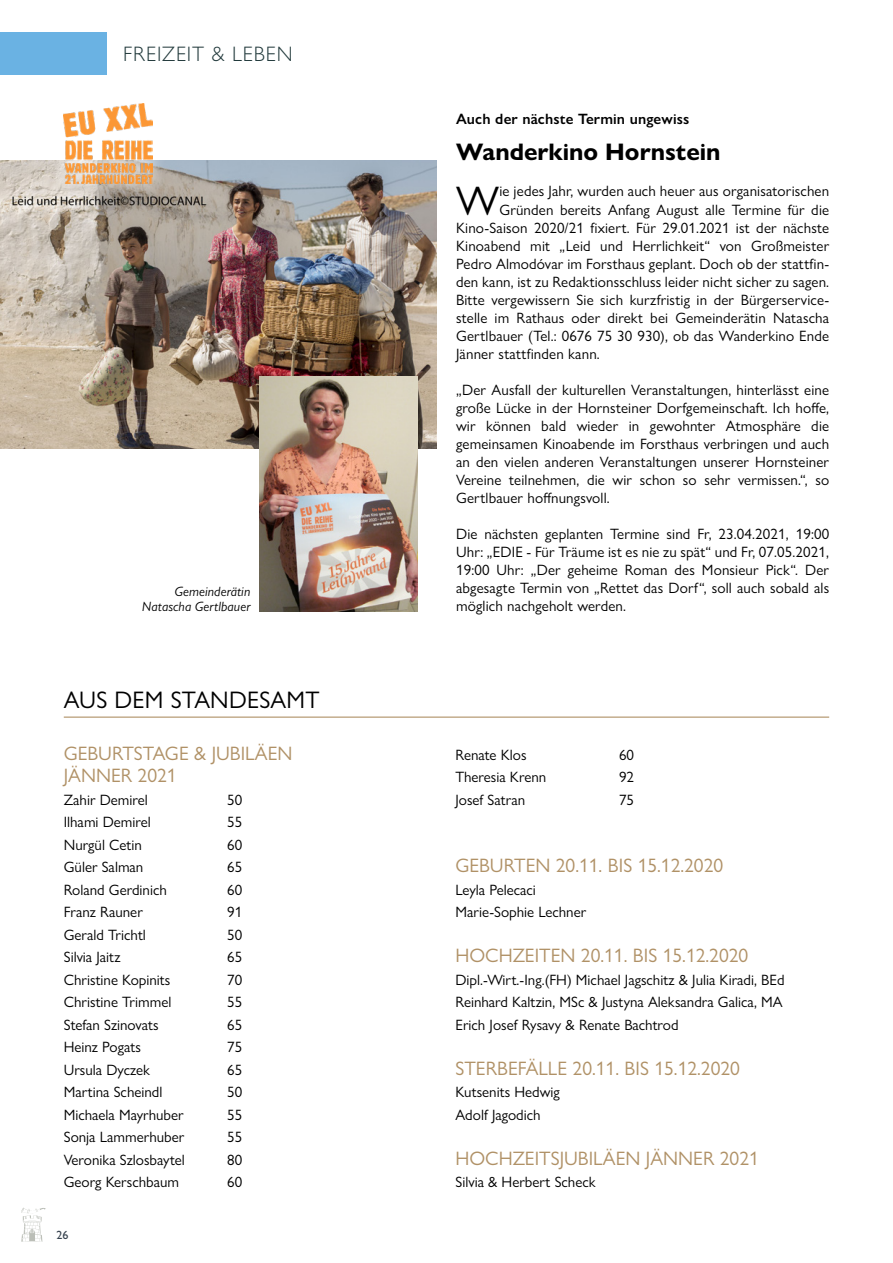
<style>
.page{position:relative;width:893px;height:1263px;background:#fff}
.page>*{position:absolute;margin:0;border:0;box-sizing:border-box;transform-origin:0 0}
.Initiale{font:41.4px "Gill Sans Nova";color:#000}
.H1_b{font:700 24px "Gill Sans Nova";color:#000}
.H1_Standesamt{font:24px "Gill Sans Nova";letter-spacing:.01em;color:#000}
.t1{font:300 21px "Gill Sans Nova";letter-spacing:.04em;color:#223a3c}
.FT{font:19.5px "Gill Sans Nova";color:#b09166}
.FT-2{font:15px/18px "Gill Sans Nova";color:#000;text-align:justify}
.Initiale-2{font:15px "Gill Sans Nova";letter-spacing:.01em;color:#000}
.H1_a{font:600 15px "Gill Sans Nova";letter-spacing:.01em;color:#000}
.FT-3{font:italic 13.5px/15px "Gill Sans Nova";letter-spacing:.01em;color:#000;text-align:right}
.Seite_rechts{font:500 12px "Gill Sans Nova";color:#36424e}
</style>
<div class="page">
<img style="left:0;top:160px;width:437px;height:289px">
<hr style="left:64px;top:716px;width:765px;height:2px;background:#b09166">
<img style="left:260px;top:377px;width:158px;height:234px">
<svg style="left:50px;top:113px;width:116px;height:84px"></svg>
<img style="left:64px;top:103px;width:88px;height:80px">
<svg style="left:21px;top:1208px;width:25px;height:34px"></svg>
<div style="left:0;top:32px;width:106px;height:42px;background:#6ab2e3"></div>
<h3 class="t1" style="left:123px;top:41px;width:171px">FREIZEIT &amp; LEBEN</h3>
<p class="FT-3" style="left:142px;top:584px;width:110px">Gemeinderätin<br>Natascha Gertlbauer</p>
<p class="H1_Standesamt" style="left:64px;top:685px;width:257px">AUS DEM STANDESAMT</p>
<p class="FT" style="left:64px;top:741px;width:230px">GEBURTSTAGE &amp; JUBILÄEN</p>
<p class="FT" style="left:64px;top:763px;width:114px">JÄNNER 2021</p>
<p class="FT-2" style="left:64px;top:790px;width:86px">Zahir Demirel</p>
<p class="FT-2" style="left:227px;top:790px;width:16px">50</p>
<p class="FT-2" style="left:64px;top:813px;width:88px">Ilhami Demirel</p>
<p class="FT-2" style="left:227px;top:813px;width:16px">55</p>
<p class="FT-2" style="left:64px;top:835px;width:80px">Nurgül Cetin</p>
<p class="FT-2" style="left:227px;top:835px;width:16px">60</p>
<p class="FT-2" style="left:64px;top:858px;width:81px">Güler Salman</p>
<p class="FT-2" style="left:227px;top:858px;width:16px">65</p>
<p class="FT-2" style="left:64px;top:880px;width:105px">Roland Gerdinich</p>
<p class="FT-2" style="left:227px;top:880px;width:16px">60</p>
<p class="FT-2" style="left:64px;top:903px;width:81px">Franz Rauner</p>
<p class="FT-2" style="left:227px;top:903px;width:16px">91</p>
<p class="FT-2" style="left:64px;top:925px;width:84px">Gerald Trichtl</p>
<p class="FT-2" style="left:227px;top:925px;width:16px">50</p>
<p class="FT-2" style="left:64px;top:948px;width:58px">Silvia Jaitz</p>
<p class="FT-2" style="left:227px;top:948px;width:16px">65</p>
<p class="FT-2" style="left:64px;top:970px;width:108px">Christine Kopinits</p>
<p class="FT-2" style="left:227px;top:970px;width:16px">70</p>
<p class="FT-2" style="left:64px;top:993px;width:109px">Christine Trimmel</p>
<p class="FT-2" style="left:227px;top:993px;width:16px">55</p>
<p class="FT-2" style="left:64px;top:1015px;width:96px">Stefan Szinovats</p>
<p class="FT-2" style="left:227px;top:1015px;width:16px">65</p>
<p class="FT-2" style="left:64px;top:1038px;width:79px">Heinz Pogats</p>
<p class="FT-2" style="left:227px;top:1038px;width:16px">75</p>
<p class="FT-2" style="left:64px;top:1060px;width:88px">Ursula Dyczek</p>
<p class="FT-2" style="left:227px;top:1060px;width:16px">65</p>
<p class="FT-2" style="left:64px;top:1083px;width:100px">Martina Scheindl</p>
<p class="FT-2" style="left:227px;top:1083px;width:16px">50</p>
<p class="FT-2" style="left:64px;top:1105px;width:121px">Michaela Mayrhuber</p>
<p class="FT-2" style="left:227px;top:1105px;width:16px">55</p>
<p class="FT-2" style="left:64px;top:1128px;width:122px">Sonja Lammerhuber</p>
<p class="FT-2" style="left:227px;top:1128px;width:16px">55</p>
<p class="FT-2" style="left:64px;top:1150px;width:123px">Veronika Szlosbaytel</p>
<p class="FT-2" style="left:227px;top:1150px;width:16px">80</p>
<p class="FT-2" style="left:64px;top:1173px;width:117px">Georg Kerschbaum</p>
<p class="FT-2" style="left:227px;top:1173px;width:16px">60</p>
<p class="Seite_rechts" style="left:57px;top:1227px;width:13px">26</p>
<p class="H1_a" style="left:456px;top:110px;width:235px">Auch der nächste Termin ungewiss</p>
<p class="H1_b" style="left:456px;top:137px;width:266px">Wanderkino Hornstein</p>
<p class="Initiale" style="left:456px;top:175px;width:44px">W</p>
<p class="Initiale-2" style="left:499px;top:182px;width:331px">ie jedes Jahr, wurden auch heuer aus organisatorischen</p>
<p class="Initiale-2" style="left:499px;top:200px;width:331px">Gründen bereits Anfang August alle Termine für die</p>
<p class="Initiale-2" style="left:456px;top:218px;width:375px">Kino-Saison 2020/21 fixiert. Für 29.01.2021 ist der nächste</p>
<p class="Initiale-2" style="left:456px;top:236px;width:375px">Kinoabend mit „Leid und Herrlichkeit“ von Großmeister</p>
<p class="Initiale-2" style="left:456px;top:254px;width:375px">Pedro Almodóvar im Forsthaus geplant. Doch ob der stattfin-</p>
<p class="Initiale-2" style="left:456px;top:272px;width:375px">den kann, ist zu Redaktionsschluss leider nicht sicher zu sagen.</p>
<p class="Initiale-2" style="left:456px;top:290px;width:375px">Bitte vergewissern Sie sich kurzfristig in der Bürgerservice-</p>
<p class="Initiale-2" style="left:456px;top:308px;width:375px">stelle im Rathaus oder direkt bei Gemeinderätin Natascha</p>
<p class="Initiale-2" style="left:456px;top:326px;width:375px">Gertlbauer (Tel.: 0676 75 30 930), ob das Wanderkino Ende</p>
<p class="Initiale-2" style="left:456px;top:344px;width:145px">Jänner stattfinden kann.</p>
<p class="FT-2" style="left:456px;top:381px;width:375px">„Der Ausfall der kulturellen Veranstaltungen, hinterlässt eine große Lücke in der Hornsteiner Dorfgemeinschaft. Ich hoffe, wir können bald wieder in gewohnter Atmosphäre die gemeinsamen Kinoabende im Forsthaus verbringen und auch an den vielen anderen Veranstaltungen unserer Hornsteiner Vereine teilnehmen, die wir schon so sehr vermissen.“, so Gertlbauer hoffnungsvoll.</p>
<p class="FT-2" style="left:456px;top:525px;width:375px">Die nächsten geplanten Termine sind Fr, 23.04.2021, 19:00<br>Uhr: „EDIE - Für Träume ist es nie zu spät“ und Fr, 07.05.2021, 19:00 Uhr: „Der geheime Roman des Monsieur Pick“. Der abgesagte Termin von „Rettet das Dorf“, soll auch sobald als möglich nachgeholt werden.</p>
<p class="FT-2" style="left:455px;top:745px;width:73px">Renate Klos</p>
<p class="FT-2" style="left:619px;top:745px;width:16px">60</p>
<p class="FT-2" style="left:455px;top:768px;width:92px">Theresia Krenn</p>
<p class="FT-2" style="left:619px;top:768px;width:16px">92</p>
<p class="FT-2" style="left:455px;top:790px;width:71px">Josef Satran</p>
<p class="FT-2" style="left:619px;top:790px;width:16px">75</p>
<p class="FT" style="left:455px;top:853px;width:269px">GEBURTEN 20.11. BIS 15.12.2020</p>
<p class="FT-2" style="left:455px;top:878px;width:132px;line-height:22.5px">Leyla Pelecaci<br>Marie-Sophie Lechner</p>
<p class="FT" style="left:455px;top:943px;width:294px">HOCHZEITEN 20.11. BIS 15.12.2020</p>
<p class="FT-2" style="left:455px;top:970px;width:331px">Dipl.-Wirt.-Ing.(FH) Michael Jagschitz &amp; Julia Kiradi, BEd</p>
<p class="FT-2" style="left:455px;top:993px;width:329px">Reinhard Kaltzin, MSc &amp; Justyna Aleksandra Galica, MA</p>
<p class="FT-2" style="left:455px;top:1015px;width:225px">Erich Josef Rysavy &amp; Renate Bachtrod</p>
<p class="FT" style="left:455px;top:1056px;width:286px">STERBEFÄLLE 20.11. BIS 15.12.2020</p>
<p class="FT-2" style="left:455px;top:1083px;width:106px">Kutsenits Hedwig</p>
<p class="FT-2" style="left:455px;top:1105px;width:87px">Adolf Jagodich</p>
<p class="FT" style="left:455px;top:1146px;width:305px">HOCHZEITSJUBILÄEN JÄNNER 2021</p>
<p class="FT-2" style="left:455px;top:1173px;width:141px">Silvia &amp; Herbert Scheck</p>
</div>
